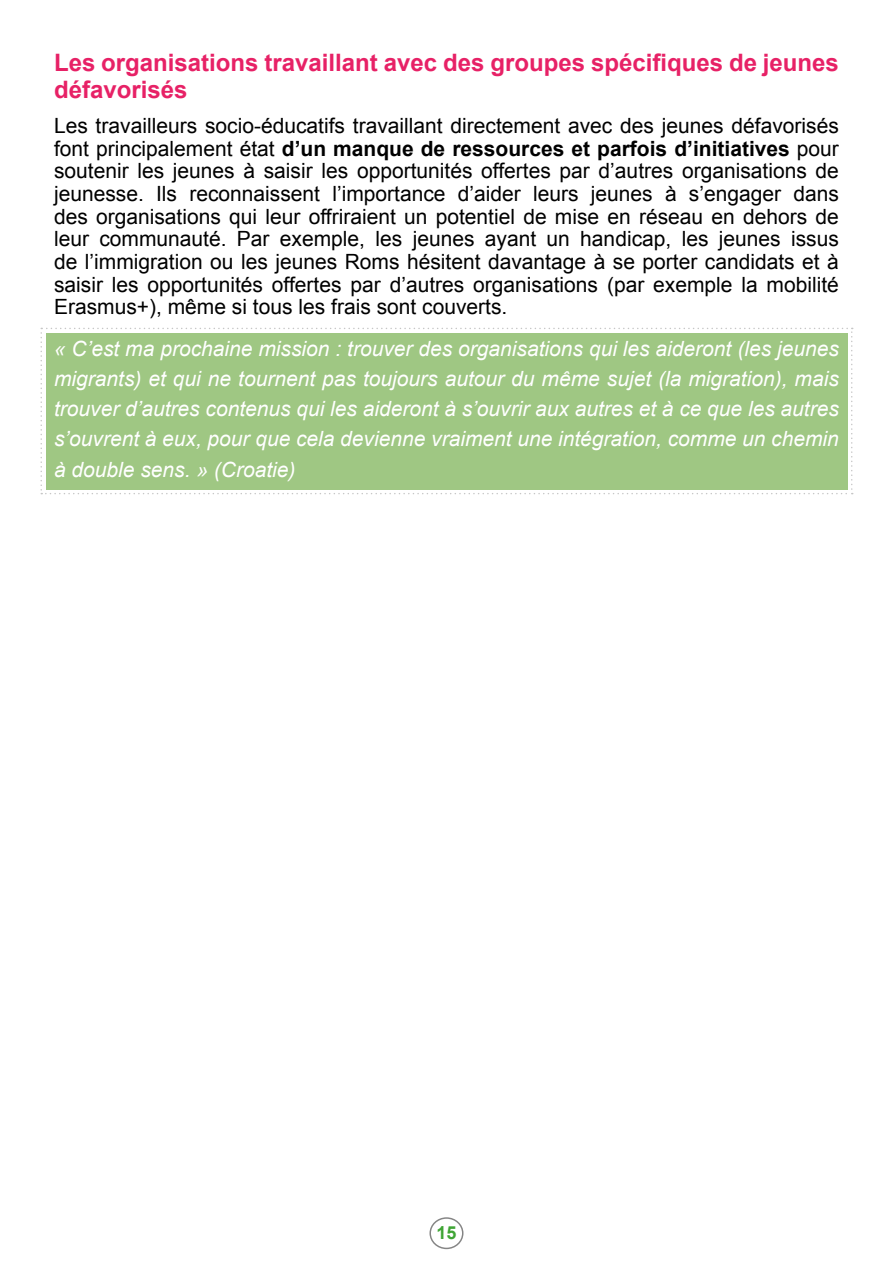
<style>
.page{position:relative;width:893px;height:1263px;background:#fff}
.page>*{position:absolute;margin:0;border:0;box-sizing:border-box;transform-origin:0 0}
.t1{font:700 24px/27px "Arial";color:#e72166}
.t2{font:21px/22.6px "Arial";color:#000;text-align:justify}
.t3{font:italic 21px/30px "Arial";color:#fff;text-align:justify}
.t4{font:700 18px "Arial";color:#3fa535}
.s1{font-weight:700}
</style>
<div class="page">
<div style="left:429px;top:1217px;width:34px;height:32px;border:2px solid #000;border-radius:50%"></div>
<div style="left:40px;top:328px;width:813px;height:166px;background:#9fc783"></div>
<p class="t1" style="left:54px;top:50px;width:786px">Les organisations travaillant avec des groupes spécifiques de jeunes défavorisés</p>
<p class="t2" style="left:54px;top:115px;width:786px">Les travailleurs socio-éducatifs travaillant directement avec des jeunes défavorisés font principalement état <span class="s1">d’un manque de ressources et parfois d’initiatives</span> pour soutenir les jeunes à saisir les opportunités offertes par d’autres organisations de jeunesse. Ils reconnaissent l’importance d’aider leurs jeunes à s’engager dans des organisations qui leur offriraient un potentiel de mise en réseau en dehors de leur communauté. Par exemple, les jeunes ayant un handicap, les jeunes issus de l’immigration ou les jeunes Roms hésitent davantage à se porter candidats et à saisir les opportunités offertes par d’autres organisations (par exemple la mobilité Erasmus+), même si tous les frais sont couverts.</p>
<p class="t3" style="left:54px;top:334px;width:786px">« C’est ma prochaine mission : trouver des organisations qui les aideront (les jeunes migrants) et qui ne tournent pas toujours autour du même sujet (la migration), mais trouver d’autres contenus qui les aideront à s’ouvrir aux autres et à ce que les autres s’ouvrent à eux, pour que cela devienne vraiment une intégration, comme un chemin à double sens. » (Croatie)</p>
<p class="t4" style="left:436px;top:1221px;width:22px">15</p>
</div>
